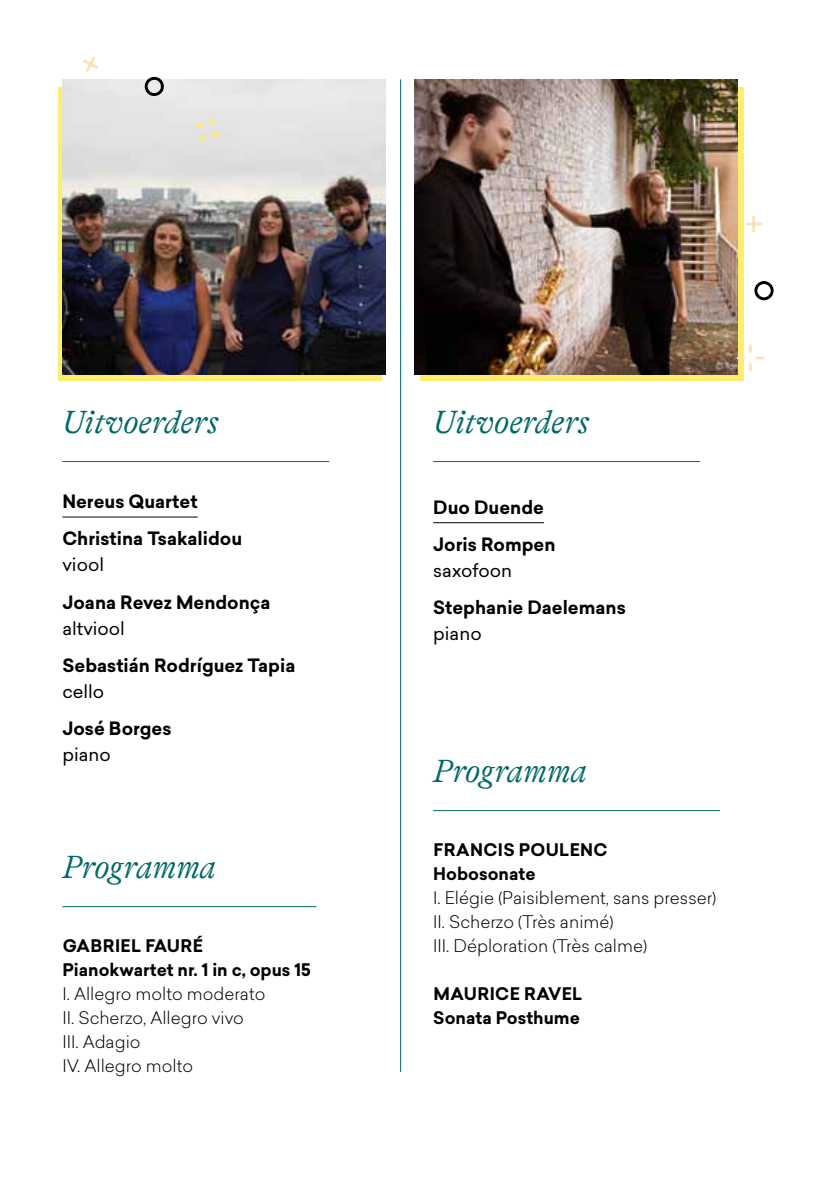
<style>
.page{position:relative;width:840px;height:1191px;background:#fff}
.page>*{position:absolute;margin:0;border:0;box-sizing:border-box;transform-origin:0 0}
.t1{font:italic 300 32px "GT Alpina";color:#016966}
.t2{font:700 18px/37.4px "Sailec";color:#000}
.t3{font:18px "Sailec";color:#000}
.t4{font:300 17px/24px "Sailec";color:#000}
.t5{font:700 17px/24px "Sailec";color:#000}
.t6{font:700 17px/24px "Sailec";letter-spacing:.02em;color:#000}
</style>
<div class="page">
<div style="left:420px;top:87px;width:323px;height:294px;background:linear-gradient(to right,#ffed6e,#ffed6e)"></div>
<div style="left:58px;top:87px;width:323px;height:294px;background:#ffed6e"></div>
<hr style="left:62px;top:906px;width:254px;height:1px;background:#016966">
<hr style="left:433px;top:810px;width:286px;height:1px;background:#016966">
<hr style="left:62px;top:461px;width:267px;height:1px;background:#016966">
<hr style="left:433px;top:461px;width:266px;height:1px;background:#016966">
<hr style="left:62px;top:516px;width:135px;height:1px;background:#000">
<hr style="left:433px;top:522px;width:110px;height:1px;background:#000">
<hr style="left:400px;top:79px;width:1px;height:992px;background:#016966">
<img style="left:414px;top:79px;width:323px;height:295px">
<img style="left:62px;top:79px;width:324px;height:295px">
<svg style="left:754px;top:281px;width:19px;height:19px"></svg>
<svg style="left:143px;top:76px;width:22px;height:21px"></svg>
<svg style="left:736px;top:344px;width:27px;height:27px"></svg>
<svg style="left:195px;top:118px;width:24px;height:24px"></svg>
<hr style="left:751px;top:216px;width:3px;height:16px;background:#fce3be">
<hr style="left:745px;top:222px;width:16px;height:3px;background:#fce3be">
<svg style="left:83px;top:56px;width:15px;height:16px"></svg>
<h1 class="t1" style="left:62px;top:404px;width:157px">Uitvoerders</h1>
<h1 class="t1" style="left:433px;top:404px;width:157px">Uitvoerders</h1>
<p class="t2" style="left:62px;top:483px;width:181px">Nereus Quartet<br>Christina Tsakalidou</p>
<p class="t3" style="left:62px;top:552px;width:43px">viool</p>
<p class="t2" style="left:62px;top:583px;width:209px">Joana Revez Mendonça</p>
<p class="t3" style="left:62px;top:615px;width:64px">altviool</p>
<p class="t2" style="left:62px;top:647px;width:234px">Sebastián Rodríguez Tapia</p>
<p class="t3" style="left:62px;top:679px;width:43px">cello</p>
<p class="t2" style="left:62px;top:710px;width:110px">José Borges</p>
<p class="t3" style="left:62px;top:742px;width:50px">piano</p>
<h1 class="t1" style="left:62px;top:849px;width:155px">Programma</h1>
<p class="t5" style="left:62px;top:934px;width:250px">GABRIEL FAURÉ<br>Pianokwartet nr. 1 in c, opus 15</p>
<p class="t4" style="left:62px;top:981px;width:204px">I. Allegro molto moderato<br>II. Scherzo, Allegro vivo<br>III. Adagio<br>IV. Allegro molto</p>
<p class="t2" style="left:433px;top:489px;width:124px">Duo Duende<br>Joris Rompen</p>
<p class="t3" style="left:433px;top:558px;width:80px">saxofoon</p>
<p class="t2" style="left:433px;top:589px;width:194px">Stephanie Daelemans</p>
<p class="t3" style="left:433px;top:621px;width:50px">piano</p>
<h1 class="t1" style="left:433px;top:753px;width:155px">Programma</h1>
<p class="t6" style="left:433px;top:838px;width:176px">FRANCIS POULENC<br>Hobosonate</p>
<p class="t4" style="left:433px;top:885px;width:284px">I. Elégie (Paisiblement, sans presser)<br>II. Scherzo (Très animé)<br>III. Déploration (Très calme)</p>
<p class="t5" style="left:433px;top:982px;width:150px">MAURICE RAVEL<br>Sonata Posthume</p>
</div>
